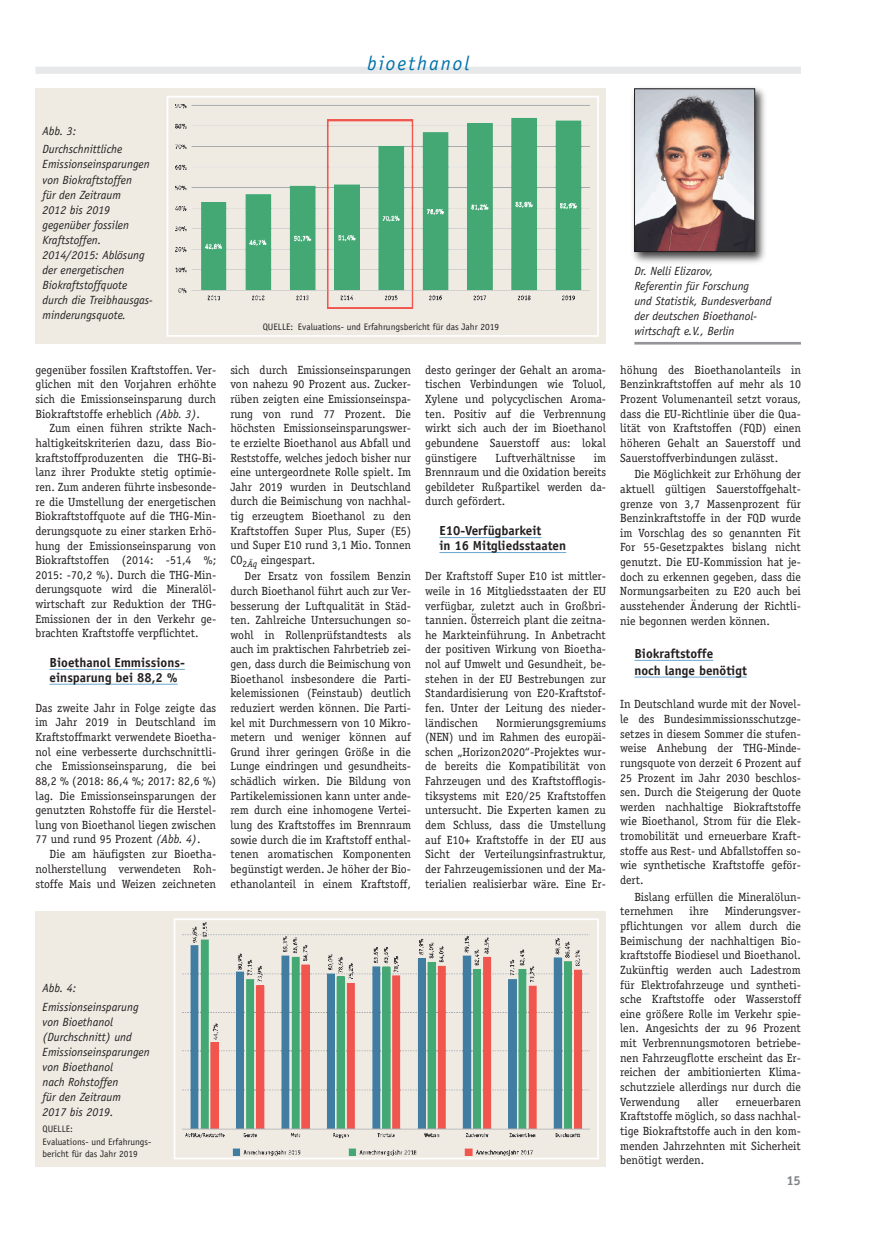
<style>
.page{position:relative;width:886px;height:1241px;background:#fff}
.page>*{position:absolute;margin:0;border:0;box-sizing:border-box;transform-origin:0 0}
.t1{font:italic 20px "Officina Sans";letter-spacing:.1em;color:#0073ab}
.t2{font:700 13.12px/14.9px "Officina Sans";color:#231f20}
.t3{font:700 13.12px "Officina Sans";color:#808285}
.t4{font:11.88px/14.6px "Officina Serif";color:#231f20;text-align:justify}
.t5{font:italic 11.88px/15px "Officina Sans";color:#231f20}
.t6{font:9.38px/12.5px "Officina Sans";color:#231f20}
.s1{font-style:italic}
</style>
<div class="page">
<hr style="left:50px;top:668px;width:135px;height:1px;background:#6aa7ce">
<hr style="left:50px;top:683px;width:128px;height:1px;background:#6aa7ce">
<hr style="left:439px;top:537px;width:102px;height:1px;background:#6aa7ce">
<hr style="left:439px;top:552px;width:127px;height:1px;background:#6aa7ce">
<div style="left:35px;top:67px;width:766px;height:7px;background:#e7e8e9"></div>
<hr style="left:634px;top:342px;width:167px;height:2px;background:#939598">
<img style="left:633px;top:88px;width:132px;height:175px">
<img style="left:636px;top:91px;width:117px;height:159px">
<div style="left:634px;top:89px;width:121px;height:163px;border:1px solid #231f20"></div>
<div style="left:35px;top:89px;width:571px;height:255px;background:#efebe3"></div>
<img style="left:175px;top:105px;width:414px;height:204px">
<div style="left:167px;top:96px;width:432px;height:241px;border:2px solid #fff"></div>
<div style="left:35px;top:911px;width:571px;height:255px;background:#efebe3"></div>
<img style="left:183px;top:922px;width:406px;height:232px">
<div style="left:174px;top:918px;width:425px;height:241px;border:2px solid #fff"></div>
<hr style="left:634px;top:659px;width:79px;height:1px;background:#6aa7ce">
<hr style="left:634px;top:676px;width:113px;height:1px;background:#6aa7ce">
<h1 class="t1" style="left:367px;top:56px;width:103px">bioethanol</h1>
<p class="t5" style="left:43px;top:122px;width:81px;line-height:18.8px">Abb. 3:<br>Durchschnittliche</p>
<p class="t5" style="left:43px;top:158px;width:112px">Emissionseinsparungen von Biokraftstoffen<br>für den Zeitraum<br>2012 bis 2019 gegenüber fossilen<br>Kraftstoffen.<br>2014/2015: Ablösung der energetischen<br>Biokraftstoffquote durch die Treibhausgas&shy;minderungsquote.</p>
<p class="t4" style="left:35px;top:362px;width:182px">gegenüber fossilen Kraftstoffen. Ver&shy;glichen mit den Vorjahren erhöhte sich die Emissionseinsparung durch Biokraftstoffe erheblich <span class="s1">(Abb. 3)</span>.</p>
<p class="t4" style="left:35px;top:421px;width:182px;text-indent:14px">Zum einen führen strikte Nach&shy;haltigkeitskriterien dazu, dass Bio&shy;kraftstoffproduzenten die THG-Bi&shy;lanz ihrer Produkte stetig optimie&shy;ren. Zum anderen führte insbesonde&shy;re die Umstellung der energetischen Biokraftstoffquote auf die THG-Min&shy;derungsquote zu einer starken Erhö&shy;hung der Emissionseinsparung von Biokraftstoffen (2014: -51,4 %; 2015: -70,2 %). Durch die THG-Min&shy;derungsquote wird die Mineralöl&shy;wirtschaft zur Reduktion der THG-Emissionen der in den Verkehr ge&shy;brachten Kraftstoffe verpflichtet.</p>
<p class="t2" style="left:50px;top:656px;width:137px">Bioethanol Emmissions&shy;einsparung bei 88,2 %</p>
<p class="t4" style="left:35px;top:700px;width:182px">Das zweite Jahr in Folge zeigte das im Jahr 2019 in Deutschland im Kraftstoffmarkt verwendete Bioetha&shy;nol eine verbesserte durchschnittli&shy;che Emissionseinsparung, die bei 88,2 % (2018: 86,4 %; 2017: 82,6 %) lag. Die Emissionseinsparungen der genutzten Rohstoffe für die Herstel&shy;lung von Bioethanol liegen zwischen 77 und rund 95 Prozent <span class="s1">(Abb. 4)</span>.</p>
<p class="t4" style="left:35px;top:846px;width:182px;text-indent:14px">Die am häufigsten zur Bioetha&shy;nolherstellung verwendeten Roh&shy;stoffe Mais und Weizen zeichneten</p>
<p class="t5" style="left:43px;top:979px;width:97px;line-height:18.8px">Abb. 4:<br>Emissionseinsparung</p>
<p class="t5" style="left:43px;top:1015px;width:109px">von Bioethanol (Durchschnitt) und<br>Emissionseinsparungen von Bioethanol<br>nach Rohstoffen<br>für den Zeitraum<br>2017 bis 2019.</p>
<p class="t6" style="left:43px;top:1123px;width:110px">QUELLE:<br>Evaluations- und Erfahrungs&shy;bericht für das Jahr 2019</p>
<p class="t6" style="left:263px;top:321px;width:238px">QUELLE: Evaluations- und Erfahrungsbericht für das Jahr 2019</p>
<p class="t4" style="left:230px;top:362px;width:182px">sich durch Emissionseinsparungen von nahezu 90 Prozent aus. Zucker&shy;rüben zeigten eine Emissionseinspa&shy;rung von rund 77 Prozent. Die höchsten Emissionseinsparungswer&shy;te erzielte Bioethanol aus Abfall und Reststoffe, welches jedoch bisher nur eine untergeordnete Rolle spielt. Im Jahr 2019 wurden in Deutschland durch die Beimischung von nachhal&shy;tig erzeugtem Bioethanol zu den Kraftstoffen Super Plus, Super (E5) und Super E10 rund 3,1 Mio. Tonnen CO<sub>2</sub><sub>Äq</sub> eingespart.</p>
<p class="t4" style="left:230px;top:568px;width:182px;text-indent:14px">Der Ersatz von fossilem Benzin durch Bioethanol führt auch zur Ver&shy;besserung der Luftqualität in Städ&shy;ten. Zahlreiche Untersuchungen so&shy;wohl in Rollenprüfstandtests als auch im praktischen Fahrbetrieb zei&shy;gen, dass durch die Beimischung von Bioethanol insbesondere die Parti&shy;kelemissionen (Feinstaub) deutlich reduziert werden können. Die Parti&shy;kel mit Durchmessern von 10 Mikro&shy;metern und weniger können auf Grund ihrer geringen Größe in die Lunge eindringen und gesundheits&shy;schädlich wirken. Die Bildung von Partikelemissionen kann unter ande&shy;rem durch eine inhomogene Vertei&shy;lung des Kraftstoffes im Brennraum sowie durch die im Kraftstoff enthal&shy;tenen aromatischen Komponenten begünstigt werden. Je höher der Bio&shy;ethanolanteil in einem Kraftstoff,</p>
<p class="t4" style="left:425px;top:362px;width:182px">desto geringer der Gehalt an aroma&shy;tischen Verbindungen wie Toluol, Xylene und polycyclischen Aroma&shy;ten. Positiv auf die Verbrennung wirkt sich auch der im Bioethanol gebundene Sauerstoff aus: lokal günstigere</p>
<p class="t4" style="left:495px;top:450px;width:81px">Luftverhältnisse</p>
<p class="t4" style="left:425px;top:450px;width:182px;text-indent:168px">im Brennraum und die Oxidation bereits gebildeter Rußpartikel werden da&shy;durch gefördert.</p>
<p class="t2" style="left:439px;top:524px;width:128px">E10-Verfügbarkeit<br>in 16 Mitgliedsstaaten</p>
<p class="t4" style="left:425px;top:568px;width:182px">Der Kraftstoff Super E10 ist mittler&shy;weile in 16 Mitgliedsstaaten der EU verfügbar, zuletzt auch in Großbri&shy;tannien. Österreich plant die zeitna&shy;he Markteinführung. In Anbetracht der positiven Wirkung von Bioetha&shy;nol auf Umwelt und Gesundheit, be&shy;stehen in der EU Bestrebungen zur Standardisierung von E20-Kraftstof&shy;fen. Unter der Leitung des nieder&shy;ländischen</p>
<p class="t4" style="left:425px;top:715px;width:182px;text-indent:71px">Normierungsgremiums (NEN) und im Rahmen des europäi&shy;schen „Horizon2020“-Projektes wur&shy;de bereits die Kompatibilität von Fahrzeugen und des Kraftstofflogis&shy;tiksystems mit E20/25 Kraftstoffen untersucht. Die Experten kamen zu dem Schluss, dass die Umstellung auf E10+ Kraftstoffe in der EU aus Sicht der Verteilungsinfrastruktur, der Fahrzeugemissionen und der Ma&shy;terialien realisierbar wäre. Eine Er-</p>
<p class="t5" style="left:634px;top:264px;width:139px">Dr. Nelli Elizarov,<br>Referentin für Forschung<br>und Statistik, Bundesverband der deutschen Bioethanol&shy;wirtschaft e.V., Berlin</p>
<p class="t4" style="left:620px;top:362px;width:182px">höhung des Bioethanolanteils in Benzinkraftstoffen auf mehr als 10<br>Prozent Volumenanteil setzt voraus, dass die EU-Richtlinie über die Qua&shy;lität von Kraftstoffen (FQD) einen höheren Gehalt an Sauerstoff und Sauerstoffverbindungen zulässt.</p>
<p class="t4" style="left:620px;top:467px;width:182px;text-indent:14px">Die Möglichkeit zur Erhöhung der aktuell gültigen Sauerstoffgehalt&shy;grenze von 3,7 Massenprozent für Benzinkraftstoffe in der FQD wurde im Vorschlag des so genannten Fit For 55-Gesetzpaktes bislang nicht genutzt. Die EU-Kommission hat je&shy;doch zu erkennen gegeben, dass die Normungsarbeiten zu E20 auch bei ausstehender Änderung der Richtli&shy;nie begonnen werden können.</p>
<p class="t2" style="left:634px;top:646px;width:114px;line-height:16.8px">Biokraftstoffe<br>noch lange benötigt</p>
<p class="t4" style="left:620px;top:696px;width:182px">In Deutschland wurde mit der Novel&shy;le des Bundesimmissionsschutzge&shy;setzes in diesem Sommer die stufen&shy;weise Anhebung der THG-Minde&shy;rungsquote von derzeit 6 Prozent auf 25 Prozent im Jahr 2030 beschlos&shy;sen. Durch die Steigerung der Quote werden nachhaltige Biokraftstoffe wie Bioethanol, Strom für die Elek&shy;tromobilität und erneuerbare Kraft&shy;stoffe aus Rest- und Abfallstoffen so&shy;wie synthetische Kraftstoffe geför&shy;dert.</p>
<p class="t4" style="left:620px;top:889px;width:182px;text-indent:14px">Bislang erfüllen die Mineralölun&shy;ternehmen</p>
<p class="t4" style="left:620px;top:903px;width:182px;text-indent:105px">Minderungsver&shy;pflichtungen vor allem durch die Beimischung der nachhaltigen Bio&shy;kraftstoffe Biodiesel und Bioethanol.<br>Zukünftig werden auch Ladestrom für Elektrofahrzeuge und syntheti&shy;sche Kraftstoffe oder Wasserstoff eine größere Rolle im Verkehr spie&shy;len. Angesichts der zu 96 Prozent mit Verbrennungsmotoren betriebe&shy;nen Fahrzeugflotte erscheint das Er&shy;reichen der ambitionierten Klima&shy;schutzziele allerdings nur durch die Verwendung</p>
<p class="t4" style="left:689px;top:903px;width:21px">ihre</p>
<p class="t4" style="left:620px;top:1093px;width:182px;text-indent:116px">erneuerbaren Kraftstoffe möglich, so dass nachhal&shy;tige Biokraftstoffe auch in den kom&shy;menden Jahrzehnten mit Sicherheit benötigt werden.</p>
<p class="t4" style="left:697px;top:1093px;width:23px">aller</p>
<p class="t3" style="left:786px;top:1175px;width:16px">15</p>
</div>
